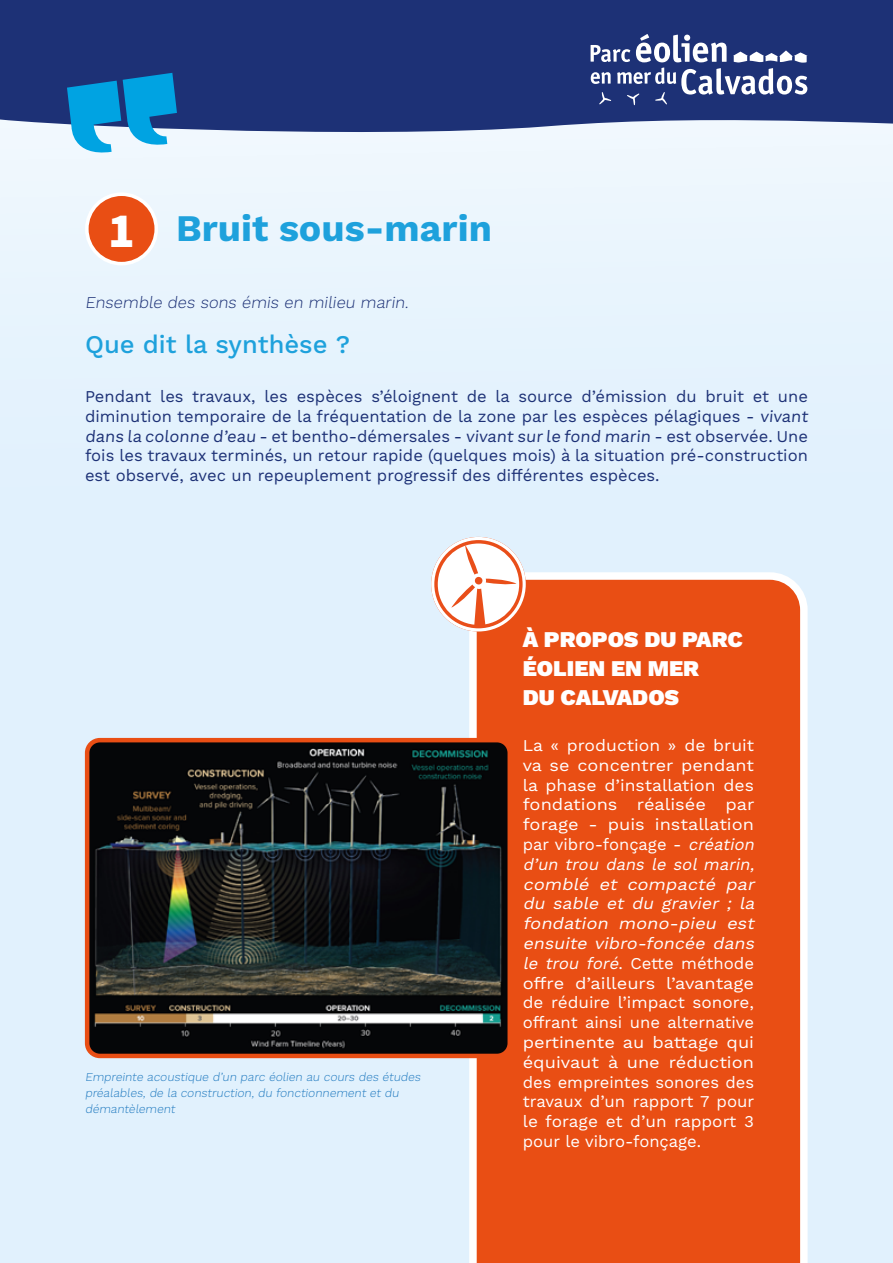
<style>
.page{position:relative;width:893px;height:1263px;background:#e1f1fd}
.page>*{position:absolute;margin:0;border:0;box-sizing:border-box;transform-origin:0 0}
.t1{font:49.35px "Source Sans Variable";color:#fff}
.t2{font:700 37.5px "Work Sans";color:#1ea1dc}
.t3{font:500 25.5px "Work Sans";color:#1ea1dc}
.t4{font:900 22.5px/29px "Work Sans";color:#fff}
.t5{font:16.5px/19.8px "Work Sans";color:#fff;scale:1.06 1}
.t6{font:16.5px/19.8px "Work Sans";color:#1d3176;text-align:justify}
.t7{font:300 16.5px "Work Sans";color:#1d3176}
.t8{font:300 12px/16.4px "Work Sans";color:#227bc0}
.s1{font-style:italic}
</style>
<div class="page">
<svg style="left:0;top:0;width:893px;height:141px;background:#354785"></svg>
<div style="left:469px;top:572px;width:339px;height:691px;background:#e94e14"></div>
<img style="left:90px;top:740px;width:420px;height:316px">
<div style="left:85px;top:738px;width:427px;height:320px;border:4px solid #e94e14;border-radius:13px"></div>
<svg style="left:64px;top:73px;width:116px;height:84px"></svg>
<svg style="left:591px;top:34px;width:217px;height:71px;background:#536297"></svg>
<div style="left:87px;top:194px;width:69px;height:70px;background:#e94e14;border-radius:50%"></div>
<div style="left:85px;top:192px;width:73px;height:73px;border:4px solid #fff;border-radius:50%"></div>
<svg style="left:431px;top:537px;width:95px;height:94px"></svg>
<div style="left:431px;top:537px;width:95px;height:94px;border:3px solid #fff;border-radius:50%"></div>
<div style="left:438px;top:543px;width:81px;height:82px;background:#fff;border-radius:50%"></div>
<svg style="left:451px;top:545px;width:65px;height:80px"></svg>
<h1 class="t1" style="left:108px;top:201px;width:28px">1</h1>
<h2 class="t2" style="left:176px;top:207px;width:317px">Bruit sous-marin</h2>
<p class="t7" style="left:85px;top:293px;width:328px">Ensemble des sons émis en milieu marin.</p>
<h3 class="t3" style="left:85px;top:330px;width:267px">Que dit la synthèse ?</h3>
<p class="t6" style="left:85px;top:387px;width:726px">Pendant les travaux, les espèces s’éloignent de la source d’émission du bruit et une diminution temporaire de la fréquentation de la zone par les espèces pélagiques - vivant dans la colonne d’eau - et bentho-démersales - vivant sur le fond marin - est observée. Une fois les travaux terminés, un retour rapide (quelques mois) à la situation pré-construction est observé, avec un repeuplement progressif des différentes espèces.</p>
<p class="t8" style="left:85px;top:1069px;width:339px">Empreinte acoustique d’un parc éolien au cours des études préalables, de la construction, du fonctionnement et du démantèlement</p>
<h3 class="t4" style="left:523px;top:626px;width:221px">À PROPOS DU PARC<br>ÉOLIEN EN MER<br>DU CALVADOS</h3>
<p class="t5" style="left:523px;top:736px;width:224px">La « production » de bruit va se concentrer pendant la phase d’installation des fondations réalisée par forage - puis installation par vibro-fonçage - <span class="s1">création d’un trou dans le sol marin, comblé et compacté par du sable et du gravier ; la fondation mono-pieu est ensuite vibro-foncée dans le trou foré</span>. Cette méthode offre d’ailleurs l’avantage de réduire l’impact sonore, offrant ainsi une alternative pertinente au battage qui équivaut à une réduction des empreintes sonores des travaux d’un rapport 7 pour le forage et d’un rapport 3 pour le vibro-fonçage.</p>
</div>
